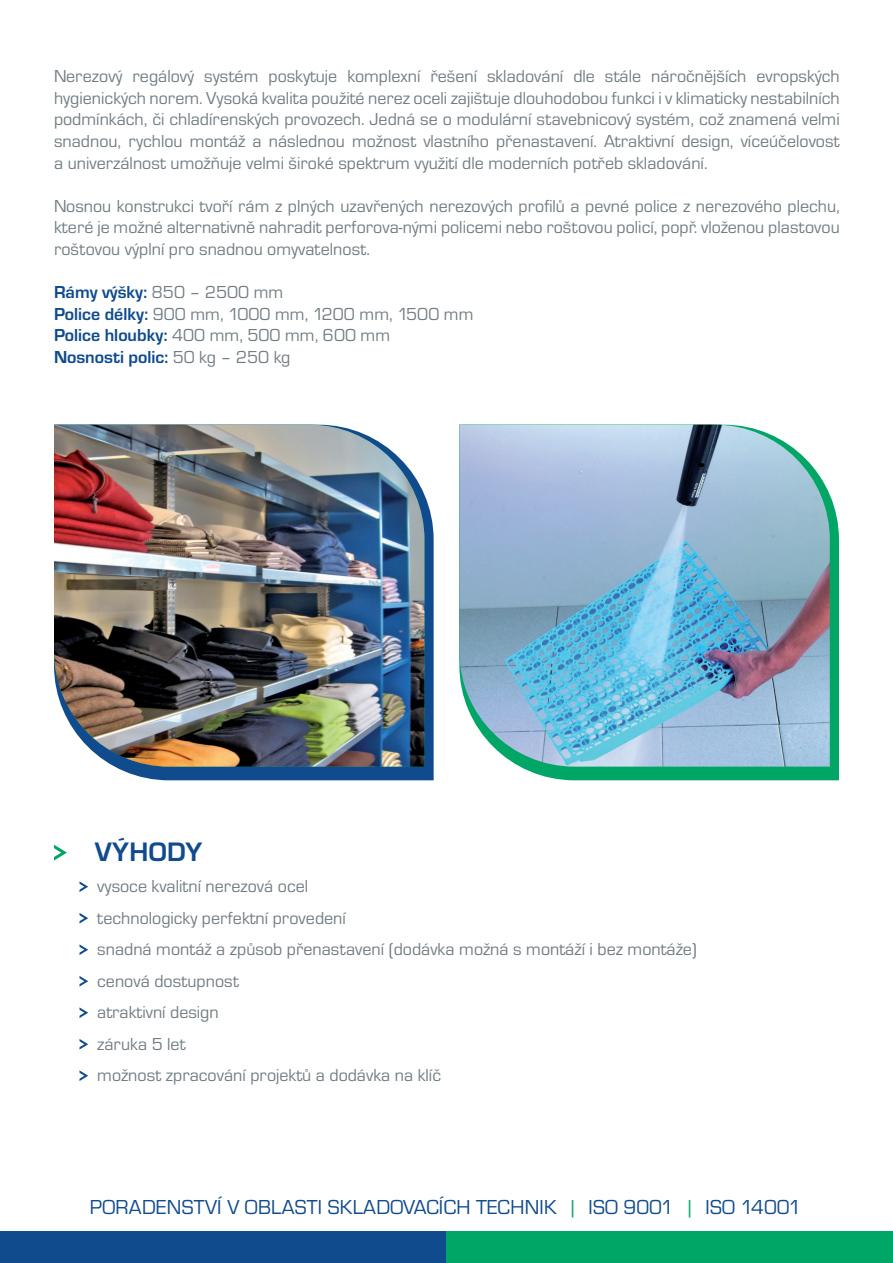
<style>
.page{position:relative;width:893px;height:1263px;background:#fff}
.page>*{position:absolute;margin:0;border:0;box-sizing:border-box;transform-origin:0 0}
.t1{font:700 27.75px "Eurostile TOT";letter-spacing:.015em;color:#0f4b8d}
.t2{font:21px "Eurostile TOT";letter-spacing:.015em;color:#0f4b8d}
.t3{font:18px/21.6px "Eurostile TOT";color:#717d83;text-align:justify}
.t4{font:700 18px "Eurostile TOT";color:#0f4b8d}
.s1{font-weight:400;color:#717d83}
.s2{font-weight:700;color:#0f4b8d}
.s3{color:#00a665}
</style>
<div class="page">
<div style="left:0;top:1231px;width:446px;height:32px;background:#0f4b8d"></div>
<div style="left:446px;top:1231px;width:447px;height:32px;background:#00a665"></div>
<svg style="left:54px;top:845px;width:13px;height:15px"></svg>
<svg style="left:80px;top:881px;width:8px;height:11px"></svg>
<svg style="left:80px;top:913px;width:8px;height:10px"></svg>
<svg style="left:80px;top:944px;width:8px;height:11px"></svg>
<svg style="left:80px;top:976px;width:8px;height:10px"></svg>
<svg style="left:80px;top:1007px;width:8px;height:11px"></svg>
<svg style="left:80px;top:1039px;width:8px;height:10px"></svg>
<svg style="left:80px;top:1070px;width:8px;height:11px"></svg>
<svg style="left:115px;top:494px;width:319px;height:286px;background:#205893"></svg>
<div style="left:521px;top:495px;width:318px;height:285px;background:#00a665"></div>
<img style="left:54px;top:425px;width:370px;height:342px">
<img style="left:459px;top:425px;width:371px;height:342px">
<p class="t3" style="left:54px;top:66px;width:787px">Nerezový regálový systém poskytuje komplexní řešení skladování dle stále náročnějších evropských hygienických norem. Vysoká kvalita použité nerez oceli zajištuje dlouhodobou funkci i v klimaticky nestabilních podmínkách, či chladírenských provozech. Jedná se o modulární stavebnicový systém, což znamená velmi snadnou, rychlou montáž a následnou možnost vlastního přenastavení. Atraktivní design, víceúčelovost a univerzálnost umožňuje velmi široké spektrum využití dle moderních potřeb skladování.</p>
<p class="t3" style="left:54px;top:195px;width:787px">Nosnou konstrukci tvoří rám z plných uzavřených nerezových profilů a pevné police z nerezového plechu, které je možné alternativně nahradit perforova-nými policemi nebo roštovou policí, popř. vloženou plastovou roštovou výplní pro snadnou omyvatelnost.</p>
<p class="t4" style="left:54px;top:282px;width:231px">Rámy výšky: <span class="s1">850 – 2500 mm</span></p>
<p class="t3" style="left:54px;top:303px;width:421px"><span class="s2">Police délky:</span> 900 mm, 1000 mm, 1200 mm, 1500 mm</p>
<p class="t3" style="left:54px;top:325px;width:338px"><span class="s2">Police hloubky:</span> 400 mm, 500 mm, 600 mm</p>
<p class="t4" style="left:54px;top:347px;width:238px">Nosnosti polic: <span class="s1">50 kg – 250 kg</span></p>
<p class="t1" style="left:95px;top:836px;width:109px">VÝHODY</p>
<p class="t3" style="left:97px;top:876px;width:212px">vysoce kvalitní nerezová ocel</p>
<p class="t3" style="left:97px;top:907px;width:250px">technologicky perfektní provedení</p>
<p class="t3" style="left:97px;top:939px;width:601px">snadná montáž a způsob přenastavení (dodávka možná s montáží i bez montáže)</p>
<p class="t3" style="left:97px;top:970px;width:143px">cenová dostupnost</p>
<p class="t3" style="left:97px;top:1002px;width:123px">atraktivní design</p>
<p class="t3" style="left:97px;top:1033px;width:90px">záruka 5 let</p>
<p class="t3" style="left:97px;top:1065px;width:345px">možnost zpracování projektů a dodávka na klíč</p>
<p class="t2" style="left:90px;top:1196px;width:713px">PORADENSTVÍ V OBLASTI SKLADOVACÍCH TECHNIK <span class="s3">|</span> ISO 9001 <span class="s3">|</span> ISO 14001</p>
</div>
